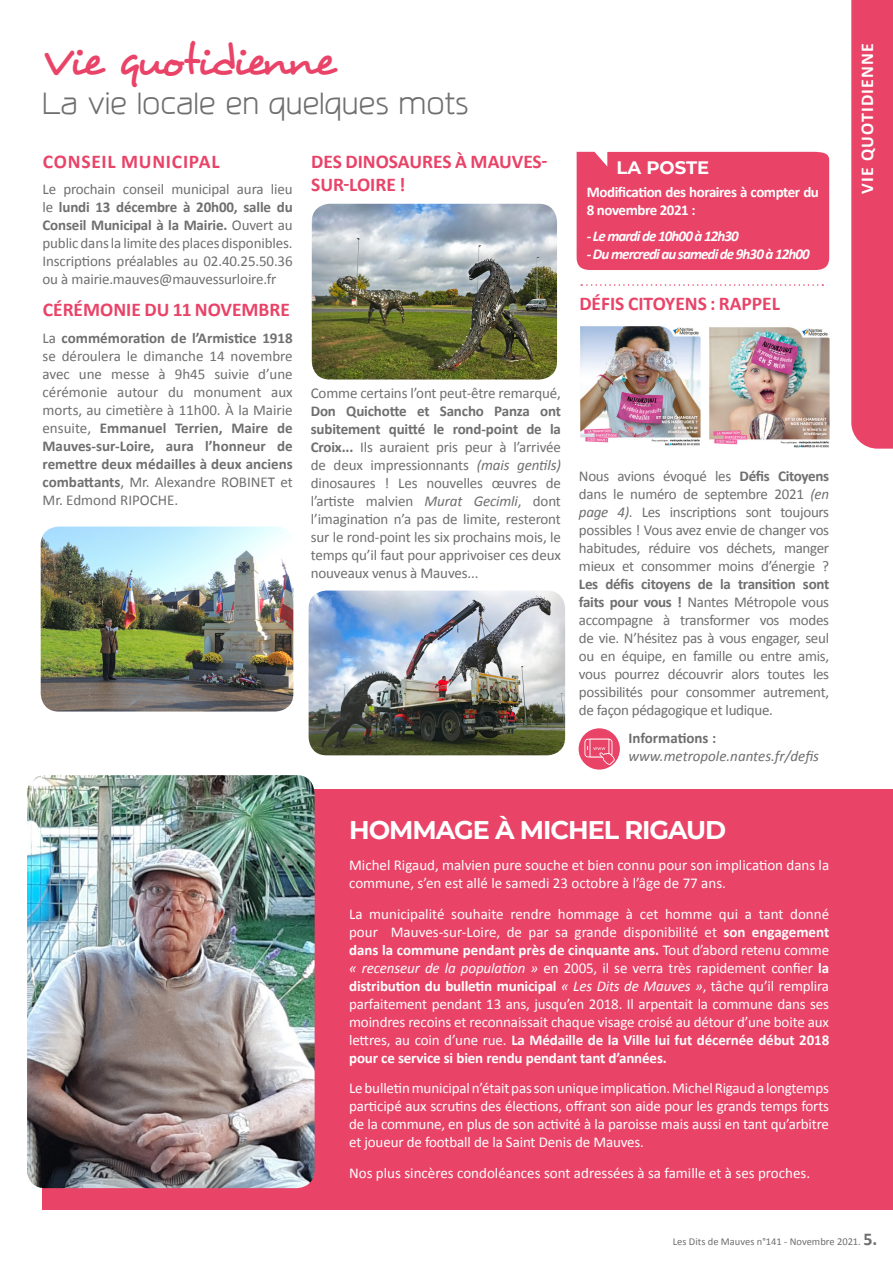
<style>
.page{position:relative;width:893px;height:1263px;background:#fff}
.page>*{position:absolute;margin:0;border:0;box-sizing:border-box;transform-origin:0 0}
.t1{font:44.25px "Desyrel";letter-spacing:-.06em;color:#e94368}
.t2{font:28.5px "amatracagrotesque";letter-spacing:.04em;color:#706f6f}
.t3{font:700 25.5px "Montserrat";letter-spacing:-.04em;color:#fff}
.t4{font:700 19.5px/23.4px "Calibri";color:#e94368}
.t5{font:700 19.5px "Calibri";letter-spacing:.04em;color:#e94368}
.t6{font:700 18px "Calibri";letter-spacing:.065em;color:#fff}
.t7{font:700 18px "Montserrat";color:#fff}
.t8{font:15px/18px "Calibri";letter-spacing:-.01em;color:#706f6f;text-align:justify}
.t9{font:15px/18px "Calibri";color:#fff;text-align:justify}
.t10{font:italic 700 15px "Calibri";letter-spacing:-.06em;color:#fff}
.t11{font:700 15px/18px "Calibri";letter-spacing:-.03em;color:#fff}
.t12{font:italic 15px/18px "Calibri";color:#706f6f}
.t13{font:10.5px "Calibri";color:#706f6f}
.s1{font-weight:700}
.s2{font-style:italic}
.s3{font-weight:700;font-style:normal}
.s4{font-weight:700;font-size:18px}
</style>
<div class="page">
<div style="left:851px;top:0;width:42px;height:449px;background:#e94368"></div>
<div style="left:43px;top:789px;width:850px;height:420px;background:#e94368"></div>
<img style="left:27px;top:775px;width:288px;height:413px">
<div style="left:579px;top:728px;width:41px;height:41px;background:#e94368;border-radius:50%"></div>
<svg style="left:584px;top:739px;width:31px;height:26px"></svg>
<div style="left:577px;top:152px;width:252px;height:118px;background:#e94368"></div>
<svg style="left:581px;top:284px;width:242px;height:2px"></svg>
<img style="left:41px;top:527px;width:252px;height:184px">
<img style="left:312px;top:204px;width:245px;height:175px">
<img style="left:309px;top:590px;width:256px;height:165px">
<img style="left:580px;top:326px;width:121px;height:120px">
<img style="left:709px;top:327px;width:121px;height:121px">
<p class="t1" style="left:43px;top:33px;width:294px">Vie quotidienne</p>
<p class="t2" style="left:43px;top:80px;width:427px">La vie locale en quelques mots</p>
<p class="t5" style="left:43px;top:149px;width:178px">CONSEIL MUNICIPAL</p>
<p class="t8" style="left:43px;top:180px;width:252px">Le prochain conseil municipal aura lieu le <span class="s1">lundi 13 décembre à 20h00, salle du Conseil Municipal à la Mairie.</span> Ouvert au public dans la limite des places disponibles.<br>Inscriptions préalables au 02.40.25.50.36 ou à mairie.mauves@mauvessurloire.fr</p>
<p class="t4" style="left:43px;top:298px;width:249px">CÉRÉMONIE DU 11 NOVEMBRE</p>
<p class="t8" style="left:43px;top:329px;width:252px">La <span class="s1">commémoration de l’Armistice 1918 </span>se déroulera le dimanche 14 novembre avec une messe à 9h45 suivie d’une cérémonie autour du monument aux morts, au cimetière à 11h00. À la Mairie ensuite, <span class="s1">Emmanuel Terrien, Maire de Mauves-sur-Loire, aura l’honneur de remettre deux médailles à deux anciens combattants</span>, Mr. Alexandre ROBINET et Mr. Edmond RIPOCHE.</p>
<p class="t4" style="left:311px;top:150px;width:238px">DES DINOSAURES À MAUVES-<br>SUR-LOIRE !</p>
<p class="t8" style="left:311px;top:384px;width:252px">Comme certains l’ont peut-être remarqué, <span class="s1">Don Quichotte et Sancho Panza ont subitement quitté le rond-point de la Croix...</span> Ils auraient pris peur à l’arrivée de deux impressionnants <span class="s2">(mais gentils) </span>dinosaures ! Les nouvelles œuvres de l’artiste malvien <span class="s2">Murat Gecimli</span>, dont l’imagination n’a pas de limite, resteront sur le rond-point les six prochains mois, le temps qu’il faut pour apprivoiser ces deux nouveaux venus à Mauves...</p>
<p class="t7" style="left:617px;top:155px;width:94px">LA POSTE</p>
<p class="t11" style="left:587px;top:183px;width:234px">Modification des horaires à compter du<br>8 novembre 2021 :</p>
<p class="t10" style="left:587px;top:227px;width:153px">- Le mardi de 10h00 à 12h30</p>
<p class="t10" style="left:587px;top:245px;width:224px">- Du mercredi au samedi de 9h30 à 12h00</p>
<p class="t4" style="left:579px;top:292px;width:202px">DÉFIS CITOYENS : RAPPEL</p>
<p class="t8" style="left:579px;top:467px;width:252px">Nous avions évoqué les <span class="s1">Défis Citoyens </span>dans le numéro de septembre 2021 <span class="s2">(en page 4)</span>. Les inscriptions sont toujours possibles ! Vous avez envie de changer vos habitudes, réduire vos déchets, manger mieux et consommer moins d’énergie ?<br><span class="s1">Les défis citoyens de la transition sont faits pour vous !</span> Nantes Métropole vous accompagne à transformer vos modes de vie. N’hésitez pas à vous engager, seul ou en équipe, en famille ou entre amis, vous pourrez découvrir alors toutes les possibilités pour consommer autrement, de façon pédagogique et ludique.</p>
<p class="t12" style="left:628px;top:729px;width:192px"><span class="s3">Informations : </span>www.metropole.nantes.fr/defis</p>
<p class="t3" style="left:349px;top:811px;width:379px">HOMMAGE À MICHEL RIGAUD</p>
<p class="t9" style="left:349px;top:856px;width:482px">Michel Rigaud, malvien pure souche et bien connu pour son implication dans la commune, s’en est allé le samedi 23 octobre à l’âge de 77 ans.</p>
<p class="t9" style="left:349px;top:905px;width:482px">La municipalité souhaite rendre hommage à cet homme qui a tant donné pour Mauves-sur-Loire, de par sa grande disponibilité et <span class="s1">son engagement dans la commune pendant près de cinquante ans.</span> Tout d’abord retenu comme <span class="s2">« recenseur de la population »</span> en 2005, il se verra très rapidement confier <span class="s1">la distribution du bulletin municipal</span> <span class="s2">« Les Dits de Mauves »</span>, tâche qu’il remplira parfaitement pendant 13 ans, jusqu’en 2018. Il arpentait la commune dans ses moindres recoins et reconnaissait chaque visage croisé au détour d’une boite aux lettres, au coin d’une rue. <span class="s1">La Médaille de la Ville lui fut décernée début 2018 pour ce service si bien rendu pendant tant d’années.</span></p>
<p class="t9" style="left:349px;top:1079px;width:481px">Le bulletin municipal n’était pas son unique implication. Michel Rigaud a longtemps participé aux scrutins des élections, offrant son aide pour les grands temps forts de la commune, en plus de son activité à la paroisse mais aussi en tant qu’arbitre et joueur de football de la Saint Denis de Mauves.</p>
<p class="t9" style="left:349px;top:1164px;width:463px">Nos plus sincères condoléances sont adressées à sa famille et à ses proches.</p>
<p class="t6" style="left:852px;top:218px;width:176px;rotate:-90deg">LE DOSSIER DU MOIS</p>
<p class="t6" style="left:856px;top:194px;width:152px;rotate:-90deg">VIE QUOTIDIENNE</p>
<p class="t13" style="left:673px;top:1235px;width:206px">Les Dits de Mauves n°141 - Novembre 2021. <span class="s4">5.</span></p>
</div>
